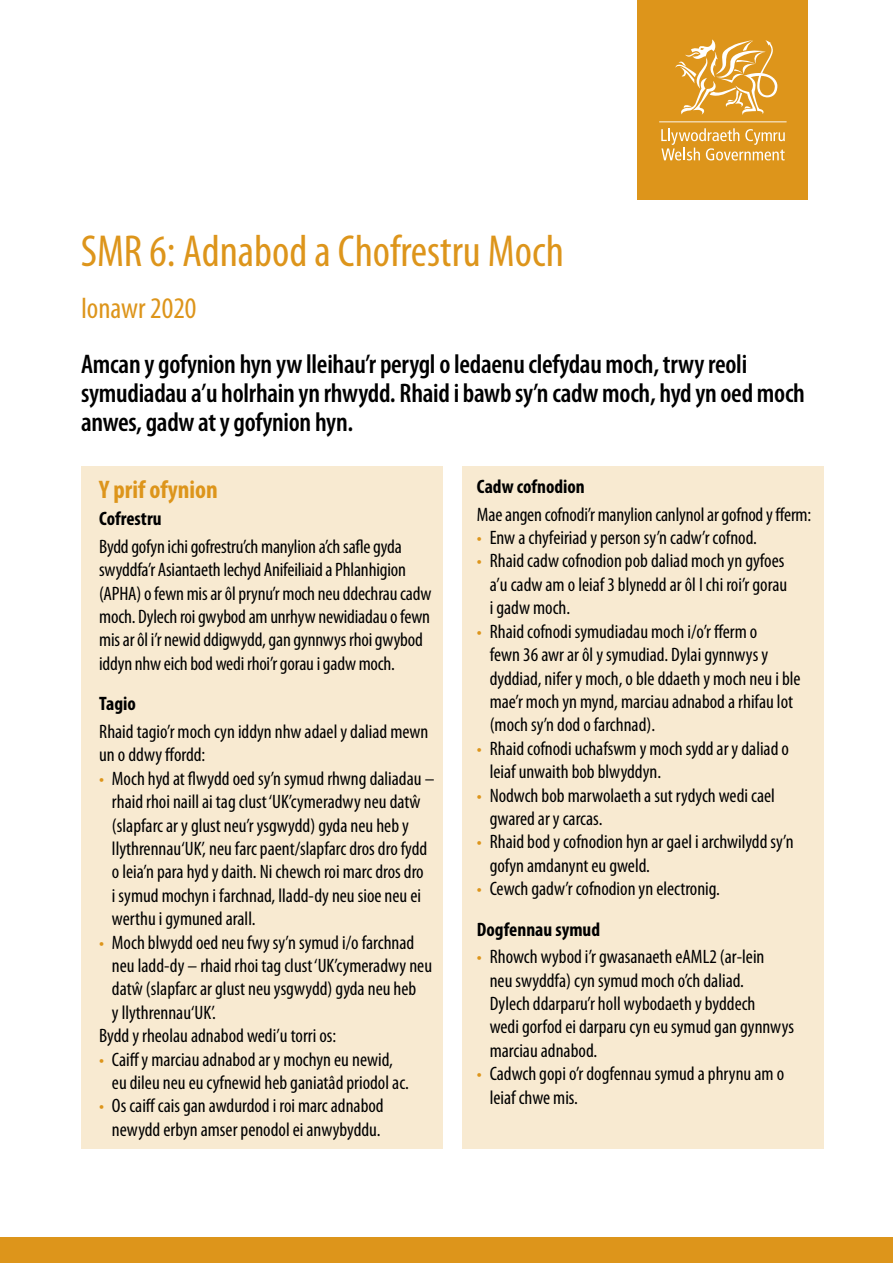
<style>
.page{position:relative;width:893px;height:1263px;background:#fff}
.page>*{position:absolute;margin:0;border:0;box-sizing:border-box;transform-origin:0 0}
.H1_Main_Heading{font:condensed 45px "Myriad Pro";color:#dd951b}
.H2_Heading{font:condensed 30px "Myriad Pro";color:#dd951b}
.Body_Text_18pt{font:600 condensed 27px/28.8px "Myriad Pro";letter-spacing:-.01em;color:#000}
.H3_Orange_Sub_Head{font:700 condensed 25.5px "Myriad Pro";color:#dd951b}
.Body_Text_13pt_Conde{font:condensed 19.5px/23.4px "Myriad Pro";color:#000}
.H4_bold_cond_13_pt{font:700 condensed 19.5px "Myriad Pro";color:#000}
.s1{color:#dd951b}
</style>
<div class="page">
<div style="left:462px;top:466px;width:361px;height:683px;background:#f8ead1"></div>
<div style="left:81px;top:466px;width:361px;height:683px;background:#f8ead1"></div>
<div style="left:0;top:1237px;width:893px;height:26px;background:#dd951b"></div>
<div style="left:638px;top:0;width:170px;height:200px;background:#dd951b"></div>
<svg style="left:675px;top:39px;width:102px;height:76px"></svg>
<svg style="left:661px;top:128px;width:124px;height:32px"></svg>
<hr style="left:659px;top:121px;width:128px;height:1px;background:#fff">
<h1 class="H1_Main_Heading" style="left:81px;top:226px;width:485px">SMR 6: Adnabod a Chofrestru Moch</h1>
<h2 class="H2_Heading" style="left:81px;top:292px;width:117px">Ionawr 2020</h2>
<p class="Body_Text_18pt" style="left:81px;top:351px;width:725px">Amcan y gofynion hyn yw lleihau’r perygl o ledaenu clefydau moch, trwy reoli symudiadau a’u holrhain yn rhwydd. Rhaid i bawb sy’n cadw moch, hyd yn oed moch anwes, gadw at y gofynion hyn.</p>
<h3 class="H3_Orange_Sub_Head" style="left:99px;top:475px;width:120px">Y prif ofynion</h3>
<h4 class="H4_bold_cond_13_pt" style="left:99px;top:508px;width:64px">Cofrestru</h4>
<p class="Body_Text_13pt_Conde" style="left:99px;top:535px;width:334px">Bydd gofyn ichi gofrestru’ch manylion a’ch safle gyda swyddfa’r Asiantaeth Iechyd Anifeiliaid a Phlanhigion (APHA) o fewn mis ar ôl prynu’r moch neu ddechrau cadw moch. Dylech roi gwybod am unrhyw newidiadau o fewn mis ar ôl i’r newid ddigwydd, gan gynnwys rhoi gwybod iddyn nhw eich bod wedi rhoi’r gorau i gadw moch.</p>
<h4 class="H4_bold_cond_13_pt" style="left:99px;top:693px;width:38px">Tagio</h4>
<p class="Body_Text_13pt_Conde" style="left:99px;top:720px;width:331px">Rhaid tagio’r moch cyn iddyn nhw adael y daliad mewn un o ddwy ffordd:</p>
<p class="Body_Text_13pt_Conde" style="left:112px;top:767px;width:324px;text-indent:-13px"><span class="s1">•</span> Moch hyd at flwydd oed sy’n symud rhwng daliadau – rhaid rhoi naill ai tag clust ‘UK’cymeradwy neu datŵ (slapfarc ar y glust neu’r ysgwydd) gyda neu heb y llythrennau‘UK’, neu farc paent/slapfarc dros dro fydd o leia’n para hyd y daith. Ni chewch roi marc dros dro<br>i symud mochyn i farchnad, lladd-dy neu sioe neu ei werthu i gymuned arall.</p>
<p class="Body_Text_13pt_Conde" style="left:112px;top:931px;width:322px;text-indent:-13px"><span class="s1">•</span> Moch blwydd oed neu fwy sy’n symud i/o farchnad neu ladd-dy – rhaid rhoi tag clust ‘UK’cymeradwy neu datŵ (slapfarc ar glust neu ysgwydd) gyda neu heb<br>y llythrennau‘UK’.</p>
<p class="Body_Text_13pt_Conde" style="left:99px;top:1024px;width:238px">Bydd y rheolau adnabod wedi’u torri os:</p>
<p class="Body_Text_13pt_Conde" style="left:112px;top:1048px;width:298px;text-indent:-13px"><span class="s1">•</span> Caiff y marciau adnabod ar y mochyn eu newid, eu dileu neu eu cyfnewid heb ganiatâd priodol ac.</p>
<p class="Body_Text_13pt_Conde" style="left:99px;top:1094px;width:286px;text-align:center"><span class="s1">•</span> Os caiff cais gan awdurdod i roi marc adnabod newydd erbyn amser penodol ei anwybyddu.</p>
<h4 class="H4_bold_cond_13_pt" style="left:477px;top:476px;width:109px">Cadw cofnodion</h4>
<p class="Body_Text_13pt_Conde" style="left:477px;top:503px;width:336px">Mae angen cofnodi’r manylion canlynol ar gofnod y fferm:</p>
<p class="Body_Text_13pt_Conde" style="left:477px;top:526px;width:282px"><span class="s1">•</span> Enw a chyfeiriad y person sy’n cadw’r cofnod.</p>
<p class="Body_Text_13pt_Conde" style="left:490px;top:550px;width:299px;text-indent:-13px"><span class="s1">•</span> Rhaid cadw cofnodion pob daliad moch yn gyfoes a’u cadw am o leiaf 3 blynedd ar ôl I chi roi’r gorau i gadw moch.</p>
<p class="Body_Text_13pt_Conde" style="left:490px;top:620px;width:312px;text-indent:-13px"><span class="s1">•</span> Rhaid cofnodi symudiadau moch i/o’r fferm o<br>fewn 36 awr ar ôl y symudiad. Dylai gynnwys y dyddiad, nifer y moch, o ble ddaeth y moch neu i ble mae’r moch yn mynd, marciau adnabod a rhifau lot (moch sy’n dod o farchnad).</p>
<p class="Body_Text_13pt_Conde" style="left:490px;top:737px;width:301px;text-indent:-13px"><span class="s1">•</span> Rhaid cofnodi uchafswm y moch sydd ar y daliad o leiaf unwaith bob blwyddyn.</p>
<p class="Body_Text_13pt_Conde" style="left:490px;top:784px;width:287px;text-indent:-13px"><span class="s1">•</span> Nodwch bob marwolaeth a sut rydych wedi cael gwared ar y carcas.</p>
<p class="Body_Text_13pt_Conde" style="left:490px;top:830px;width:305px;text-indent:-13px"><span class="s1">•</span> Rhaid bod y cofnodion hyn ar gael i archwilydd sy’n gofyn amdanynt eu gweld.</p>
<p class="Body_Text_13pt_Conde" style="left:477px;top:877px;width:245px"><span class="s1">•</span> Cewch gadw’r cofnodion yn electronig.</p>
<h4 class="H4_bold_cond_13_pt" style="left:477px;top:918px;width:125px">Dogfennau symud</h4>
<p class="Body_Text_13pt_Conde" style="left:490px;top:945px;width:306px;text-indent:-13px"><span class="s1">•</span> Rhowch wybod i’r gwasanaeth eAML2 (ar-lein<br>neu swyddfa) cyn symud moch o’ch daliad.<br>Dylech ddarparu’r holl wybodaeth y byddech<br>wedi gorfod ei darparu cyn eu symud gan gynnwys marciau adnabod.</p>
<p class="Body_Text_13pt_Conde" style="left:490px;top:1062px;width:296px;text-indent:-13px"><span class="s1">•</span> Cadwch gopi o’r dogfennau symud a phrynu am o leiaf chwe mis.</p>
</div>
